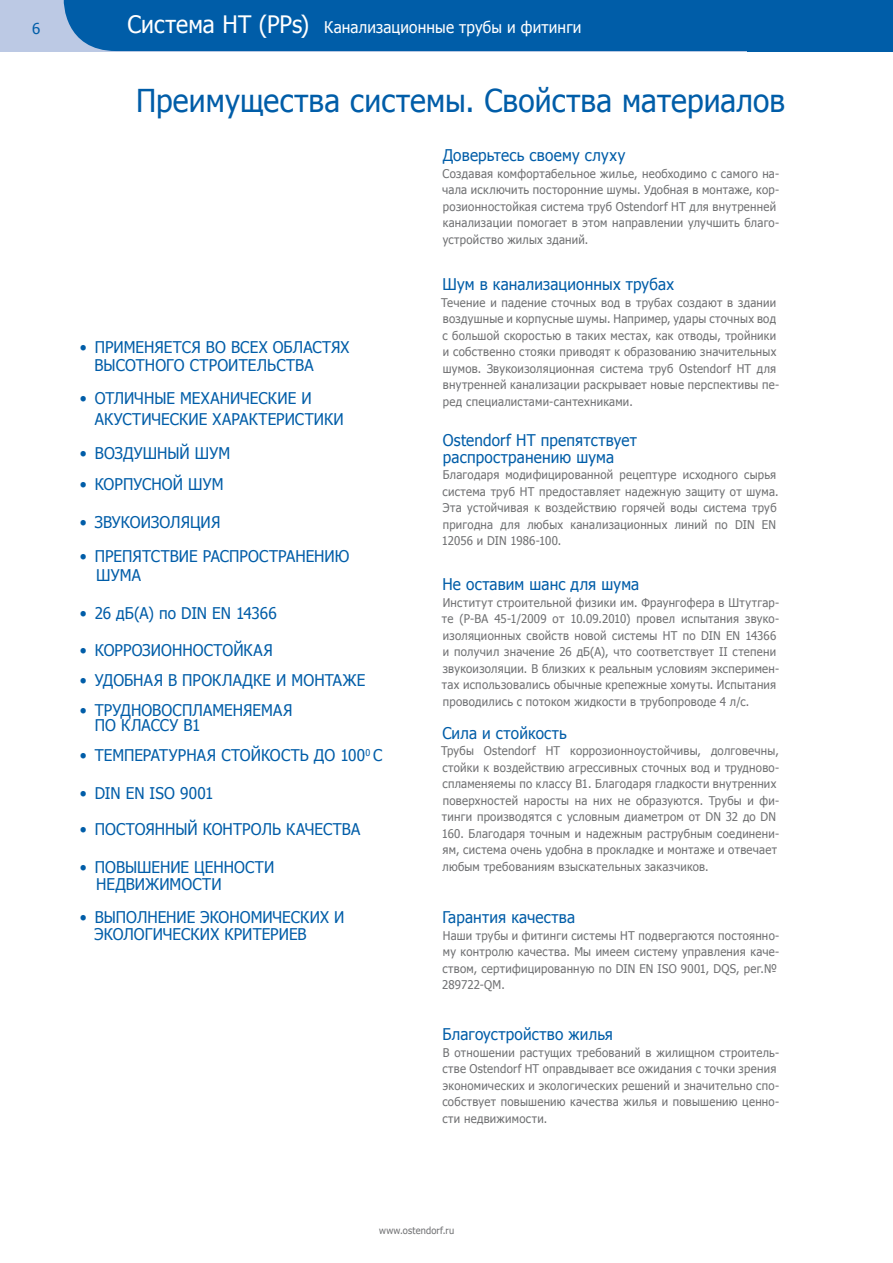
<style>
.page{position:relative;width:893px;height:1263px;background:#fff}
.page>*{position:absolute;margin:0;border:0;box-sizing:border-box;transform-origin:0 0}
.t1{font:31.5px "Tahoma";letter-spacing:.005em;color:#005da8;scale:.95 1}
.t2{font:16.2px/17.2px "Tahoma";letter-spacing:.005em;color:#005da8;scale:.95 1}
.t3{font:16.2px "Tahoma";letter-spacing:.01em;color:#fff;scale:.95 1}
.t4{font:15px "Tahoma";color:#005da8}
.t5{font:12px/16.5px "Tahoma";letter-spacing:.025em;color:#6f7072;scale:.95 1}
.t6{font:9.75px "Tahoma";letter-spacing:.02em;color:#6f7072;scale:.95 1}
.s1{font-size:24px}
</style>
<div class="page">
<div style="left:0;top:0;width:893px;height:51px;background:#bcc9e4"></div>
<div style="left:64px;top:0;width:683px;height:51px;background:#005da8"></div>
<div style="left:747px;top:0;width:146px;height:51px;background:#005da8"></div>
<p class="t4" style="left:32px;top:20px;width:10px">6</p>
<h2 class="t3" style="left:128px;top:16px;width:479px"><span class="s1">Система HT (PPs)</span> Канализационные трубы и фитинги</h2>
<h1 class="t1" style="left:136px;top:79px;width:685px">Преимущества системы. Свойства материалов</h1>
<h2 class="t2" style="left:95px;top:338px;width:270px;line-height:18px;text-indent:-15px">• ПРИМЕНЯЕТСЯ ВО ВСЕХ ОБЛАСТЯХ<br>ВЫСОТНОГО СТРОИТЕЛЬСТВА</h2>
<h2 class="t2" style="left:95px;top:387px;width:264px;line-height:21px;text-indent:-15px">• ОТЛИЧНЫЕ МЕХАНИЧЕСКИЕ И<br>АКУСТИЧЕСКИЕ ХАРАКТЕРИСТИКИ</h2>
<h2 class="t2" style="left:80px;top:443px;width:160px">• ВОЗДУШНЫЙ ШУМ</h2>
<h2 class="t2" style="left:80px;top:475px;width:153px">• КОРПУСНОЙ ШУМ</h2>
<h2 class="t2" style="left:80px;top:512px;width:149px">• ЗВУКОИЗОЛЯЦИЯ</h2>
<h2 class="t2" style="left:96px;top:546px;width:268px;line-height:19.4px;text-indent:-16px">• ПРЕПЯТСТВИЕ РАСПРОСТРАНЕНИЮ<br>ШУМА</h2>
<h2 class="t2" style="left:80px;top:603px;width:209px">• 26 дБ(А) по DIN EN 14366</h2>
<h2 class="t2" style="left:80px;top:641px;width:205px">• КОРРОЗИОННОСТОЙКАЯ</h2>
<h2 class="t2" style="left:80px;top:671px;width:302px">• УДОБНАЯ В ПРОКЛАДКЕ И МОНТАЖЕ</h2>
<h2 class="t2" style="left:95px;top:702px;width:210px;line-height:15px;text-indent:-15px">• ТРУДНОВОСПЛАМЕНЯЕМАЯ<br>ПО КЛАССУ В1</h2>
<h2 class="t2" style="left:80px;top:746px;width:320px">• ТЕМПЕРАТУРНАЯ СТОЙКОСТЬ ДО 100<sup>0</sup> С</h2>
<h2 class="t2" style="left:80px;top:784px;width:142px">• DIN EN ISO 9001</h2>
<h2 class="t2" style="left:80px;top:820px;width:297px">• ПОСТОЯННЫЙ КОНТРОЛЬ КАЧЕСТВА</h2>
<h2 class="t2" style="left:96px;top:858px;width:189px;text-indent:-16px">• ПОВЫШЕНИЕ ЦЕННОСТИ<br>НЕДВИЖИМОСТИ</h2>
<h2 class="t2" style="left:95px;top:907px;width:264px;text-indent:-15px">• ВЫПОЛНЕНИЕ ЭКОНОМИЧЕСКИХ И<br>ЭКОЛОГИЧЕСКИХ КРИТЕРИЕВ</h2>
<h2 class="t2" style="left:443px;top:146px;width:194px">Доверьтесь своему слуху</h2>
<p class="t5" style="left:442px;top:164px;width:356px">Создавая комфортабельное жилье, необходимо с самого на&shy;чала исключить посторонние шумы. Удобная в монтаже, кор&shy;розионностойкая система труб Ostendorf HT для внутренней канализации помогает в этом направлении улучшить благо&shy;устройство жилых зданий.</p>
<h2 class="t2" style="left:442px;top:275px;width:245px">Шум в канализационных трубах</h2>
<p class="t5" style="left:441px;top:294px;width:357px">Течение и падение сточных вод в трубах создают в здании воздушные и корпусные шумы. Например, удары сточных вод с большой скоростью в таких местах, как отводы, тройники и собственно стояки приводят к образованию значительных шумов. Звукоизоляционная система труб Ostendorf HT для внутренней канализации раскрывает новые перспективы пе&shy;ред специалистами-сантехниками.</p>
<h2 class="t2" style="left:443px;top:431px;width:206px;line-height:16.5px">Ostendorf HT препятствует распространению шума</h2>
<p class="t5" style="left:442px;top:466px;width:356px">Благодаря модифицированной рецептуре исходного сырья система труб HT предоставляет надежную защиту от шума.<br>Эта устойчивая к воздействию горячей воды система труб пригодна для любых канализационных линий по DIN EN 12056 и DIN 1986-100.</p>
<h2 class="t2" style="left:442px;top:575px;width:209px">Не оставим шанс для шума</h2>
<p class="t5" style="left:442px;top:593px;width:357px">Институт строительной физики им. Фраунгофера в Штутгар&shy;те (P-BA 45-1/2009 от 10.09.2010) провел испытания звуко&shy;изоляционных свойств новой системы НТ по DIN EN 14366 и получил значение 26 дБ(А), что соответствует II степени звукоизоляции. В близких к реальным условиям эксперимен&shy;тах использовались обычные крепежные хомуты. Испытания проводились с потоком жидкости в трубопроводе 4 л/с.</p>
<h2 class="t2" style="left:442px;top:723px;width:133px">Сила и стойкость</h2>
<p class="t5" style="left:441px;top:742px;width:357px">Трубы Ostendorf HT коррозионноустойчивы, долговечны, стойки к воздействию агрессивных сточных вод и трудново&shy;спламеняемы по классу B1. Благодаря гладкости внутренних поверхностей наросты на них не образуются. Трубы и фи&shy;тинги производятся с условным диаметром от DN 32 до DN 160. Благодаря точным и надежным раструбным соединени&shy;ям, система очень удобна в прокладке и монтаже и отвечает любым требованиям взыскательных заказчиков.</p>
<h2 class="t2" style="left:442px;top:908px;width:141px">Гарантия качества</h2>
<p class="t5" style="left:442px;top:926px;width:356px">Наши трубы и фитинги системы НТ подвергаются постоянно&shy;му контролю качества. Мы имеем систему управления каче&shy;ством, сертифицированную по DIN EN ISO 9001, DQS, рег.№ 289722-QM.</p>
<h2 class="t2" style="left:442px;top:1025px;width:181px">Благоустройство жилья</h2>
<p class="t5" style="left:442px;top:1043px;width:356px">В отношении растущих требований в жилищном строитель&shy;стве Ostendorf HT оправдывает все ожидания с точки зрения экономических и экологических решений и значительно спо&shy;собствует повышению качества жилья и повышению ценно&shy;сти недвижимости.</p>
<p class="t6" style="left:379px;top:1225px;width:81px">www.ostendorf.ru</p>
</div>
